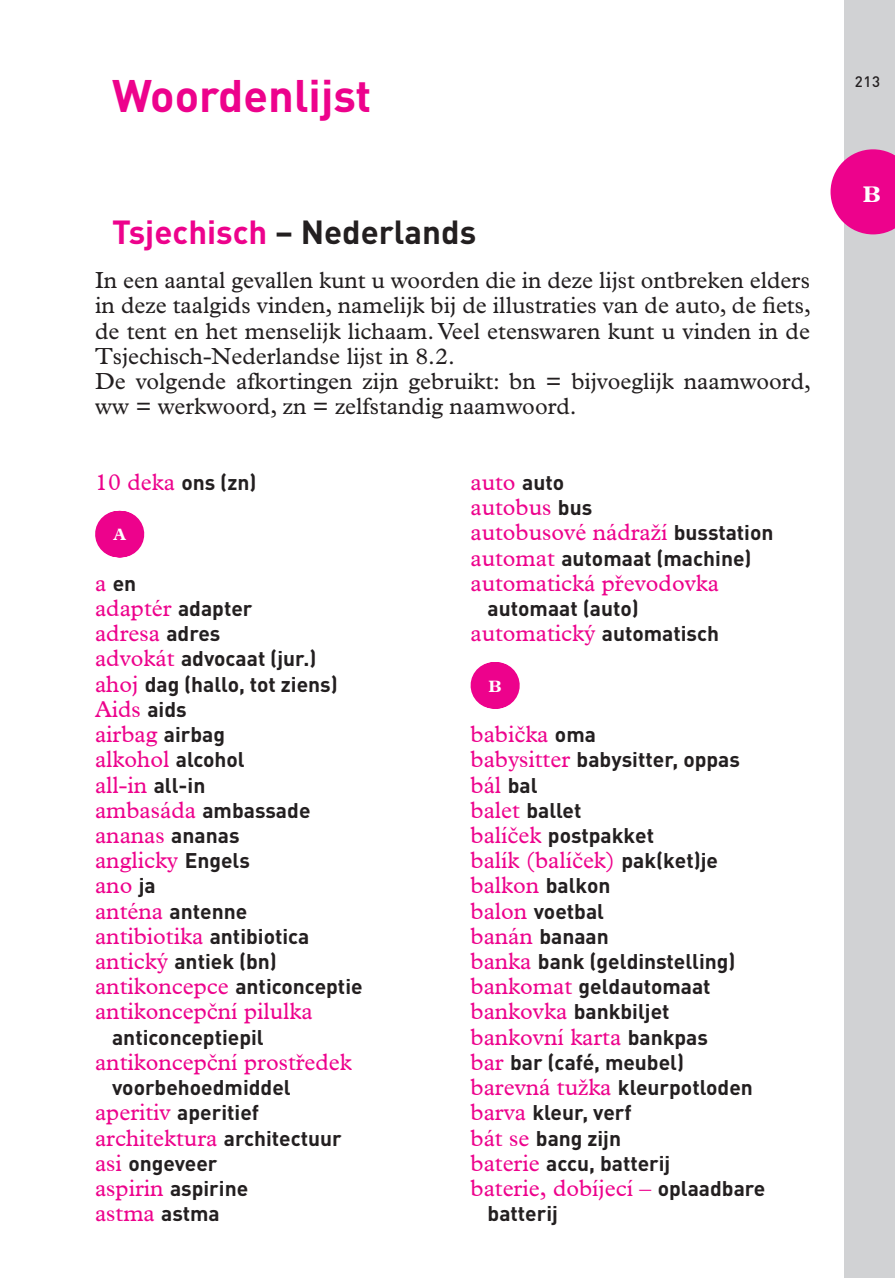
<style>
.page{position:relative;width:895px;height:1278px;background:#fff}
.page>*{position:absolute;margin:0;border:0;box-sizing:border-box;transform-origin:0 0}
.t1{font:700 45px "DINOT";color:#ed028c}
.t2{font:700 33px "DINOT";color:#231f20}
.t3{font:23.4px/25.2px "Plan Kos";color:#ed028c}
.t4{font:23.4px/25.2px "Plantin";color:#231f20}
.t5{font:700 23.1px "Plan Kos";color:#fff}
.t6{font:700 21px/25.2px "DINOT";color:#231f20}
.t7{font:700 16.8px "Plan Kos";color:#fff}
.t8{font:500 15px "DINOT";color:#231f20}
.s1{color:#ed028c}
.s2{font-family:"Plan Kos";font-weight:400;font-size:23.4px;color:#ed028c}
.s3{font-family:"DINOT";font-weight:700;font-size:21px;color:#231f20}
</style>
<div class="page">
<div style="left:843px;top:0;width:51px;height:1277px;background:#d1d2d4"></div>
<svg style="left:830px;top:149px;width:64px;height:85px;background:#ed299c"></svg>
<svg style="left:119px;top:511px;width:1px;height:46px"></svg>
<hr style="left:118px;top:511px;width:1px;height:46px;background:#ed028c">
<hr style="left:120px;top:511px;width:1px;height:46px;background:#ed028c">
<svg style="left:494px;top:662px;width:1px;height:46px"></svg>
<hr style="left:493px;top:662px;width:1px;height:46px;background:#ed028c">
<hr style="left:495px;top:662px;width:1px;height:46px;background:#ed028c">
<h1 class="t1" style="left:112px;top:65px;width:261px">Woordenlijst</h1>
<h2 class="t2" style="left:112px;top:209px;width:365px"><span class="s1">Tsjechisch</span> – Nederlands</h2>
<p class="t4" style="left:95px;top:267px;width:717px">In een aantal gevallen kunt u woorden die in deze lijst ontbreken elders in deze taalgids vinden, namelijk bij de illustraties van de auto, de fiets, de tent en het menselijk lichaam. Veel etenswaren kunt u vinden in de Tsjechisch-Nederlandse lijst in 8.2.<br>De volgende afkortingen zijn gebruikt: bn = bijvoeglijk naamwoord, ww = werkwoord, zn = zelfstandig naamwoord.</p>
<p class="t6" style="left:95px;top:469px;width:163px"><span class="s2">10 deka</span> ons (zn)</p>
<p class="t7" style="left:113px;top:524px;width:15px">a</p>
<p class="t6" style="left:95px;top:569px;width:43px"><span class="s2">a</span> en</p>
<p class="t3" style="left:95px;top:595px;width:159px">adaptér <span class="s3">adapter </span>adresa <span class="s3">adres</span></p>
<p class="t6" style="left:95px;top:645px;width:244px"><span class="s2">advokát</span> advocaat (jur.) <span class="s2">ahoj</span> dag (hallo, tot ziens)</p>
<p class="t3" style="left:95px;top:696px;width:151px">Aids <span class="s3">aids </span>airbag <span class="s3">airbag </span>alkohol <span class="s3">alcohol </span>all-in <span class="s3">all-in</span></p>
<p class="t6" style="left:95px;top:796px;width:217px"><span class="s2">ambasáda</span> ambassade</p>
<p class="t3" style="left:95px;top:822px;width:156px">ananas <span class="s3">ananas </span>anglicky <span class="s3">Engels </span>ano <span class="s3">ja</span></p>
<p class="t6" style="left:95px;top:897px;width:154px"><span class="s2">anténa</span> antenne</p>
<p class="t3" style="left:95px;top:923px;width:216px">antibiotika <span class="s3">antibiotica</span></p>
<p class="t6" style="left:95px;top:947px;width:269px"><span class="s2">antický</span> antiek (bn) <span class="s2">antikoncepce</span> anticonceptie</p>
<p class="t3" style="left:95px;top:998px;width:219px">antikoncepční pilulka</p>
<p class="t6" style="left:112px;top:1023px;width:153px">anticonceptiepil</p>
<p class="t3" style="left:95px;top:1049px;width:258px">antikoncepční prostředek</p>
<p class="t6" style="left:95px;top:1073px;width:197px;text-indent:17px">voorbehoedmiddel <span class="s2">aperitiv</span> aperitief</p>
<p class="t3" style="left:95px;top:1124px;width:248px">architektura <span class="s3">architectuur</span></p>
<p class="t6" style="left:95px;top:1149px;width:155px"><span class="s2">asi</span> ongeveer <span class="s2">aspirin</span> aspirine</p>
<p class="t3" style="left:95px;top:1200px;width:126px">astma <span class="s3">astma</span></p>
<p class="t3" style="left:470px;top:469px;width:304px">auto <span class="s3">auto<br></span>autobus <span class="s3">bus<br></span>autobusové nádraží <span class="s3">busstation</span></p>
<p class="t6" style="left:470px;top:544px;width:282px"><span class="s2">automat</span> automaat (machine)</p>
<p class="t3" style="left:470px;top:570px;width:250px">automatická převodovka</p>
<p class="t6" style="left:487px;top:595px;width:153px">automaat (auto)</p>
<p class="t3" style="left:470px;top:620px;width:250px">automatický <span class="s3">automatisch</span></p>
<p class="t7" style="left:488px;top:676px;width:15px">b</p>
<p class="t3" style="left:470px;top:721px;width:127px">babička <span class="s3">oma</span></p>
<p class="t6" style="left:470px;top:746px;width:271px"><span class="s2">babysitter</span> babysitter, oppas</p>
<p class="t3" style="left:470px;top:772px;width:68px">bál <span class="s3">bal</span></p>
<p class="t6" style="left:470px;top:796px;width:185px"><span class="s2">balet</span> ballet <span class="s2">balíček</span> postpakket</p>
<p class="t3" style="left:470px;top:847px;width:249px">balík (balíček) <span class="s3">pak(ket)je </span>balkon <span class="s3">balkon</span></p>
<p class="t6" style="left:470px;top:897px;width:266px"><span class="s2">balon</span> voetbal<br><span class="s2">banán</span> banaan<br><span class="s2">banka</span> bank (geldinstelling) <span class="s2">bankomat</span> geldautomaat <span class="s2">bankovka</span> bankbiljet</p>
<p class="t3" style="left:470px;top:1024px;width:239px">bankovní karta <span class="s3">bankpas</span></p>
<p class="t6" style="left:470px;top:1048px;width:284px"><span class="s2">bar</span> bar (café, meubel) <span class="s2">barevná tužka</span> kleurpotloden <span class="s2">barva</span> kleur, verf<br><span class="s2">bát se</span> bang zijn<br><span class="s2">baterie</span> accu, batterij</p>
<p class="t3" style="left:470px;top:1175px;width:296px">baterie, dobíjecí – <span class="s3">oplaadbare</span></p>
<p class="t6" style="left:487px;top:1199px;width:72px">batterij</p>
<p class="t8" style="left:854px;top:71px;width:27px">213</p>
<p class="t5" style="left:862px;top:180px;width:20px">B</p>
</div>
